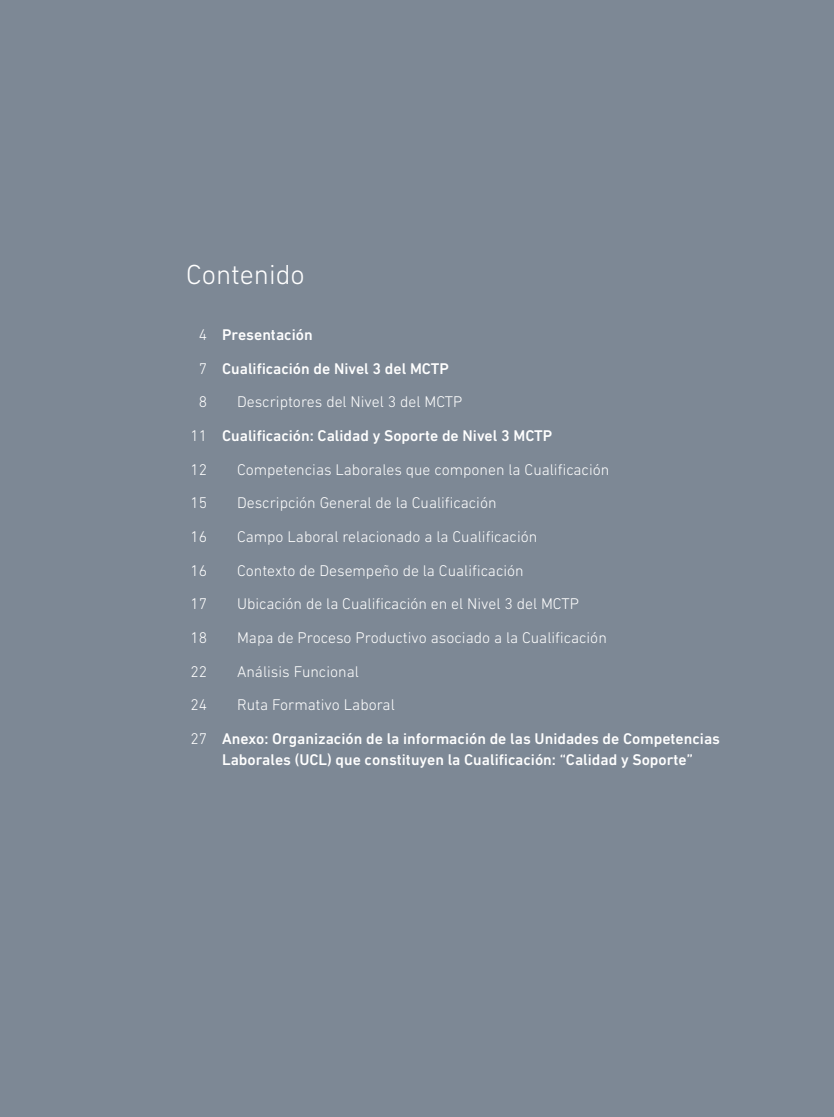
<style>
.page{position:relative;width:834px;height:1117px;background:#fff}
.page>*{position:absolute;margin:0;border:0;box-sizing:border-box;transform-origin:0 0}
.t1{font:300 28px "DIN Next LT Pro";color:#fff}
.t2{font:300 15.75px "DIN Next LT Pro";color:#fff}
.t3{font:500 15.75px/33.6px "DIN Next LT Pro";color:#fff}
.s1{font-weight:300}
</style>
<div class="page">
<div style="left:0;top:0;width:833px;height:1116px;background:#7d8895"></div>
<h1 class="t1" style="left:186px;top:258px;width:120px">Contenido</h1>
<p class="t3" style="left:199px;top:318px;width:251px"><span class="s1">4</span> Presentación<br><span class="s1">7</span> Cualificación de Nivel 3 del MCTP<br><span class="s1">8</span></p>
<p class="t3" style="left:190px;top:385px;width:363px;text-indent:47px"><span class="s1">Descriptores del Nivel 3 del MCTP<br>11</span> Cualificación: Calidad y Soporte de Nivel 3 MCTP<br><span class="s1">12</span></p>
<p class="t2" style="left:237px;top:460px;width:374px">Competencias Laborales que componen la Cualificación</p>
<p class="t2" style="left:190px;top:494px;width:18px">15</p>
<p class="t2" style="left:237px;top:494px;width:261px">Descripción General de la Cualificación</p>
<p class="t2" style="left:190px;top:527px;width:18px">16</p>
<p class="t2" style="left:237px;top:527px;width:302px">Campo Laboral relacionado a la Cualificación</p>
<p class="t2" style="left:190px;top:561px;width:18px">16</p>
<p class="t2" style="left:237px;top:561px;width:288px">Contexto de Desempeño de la Cualificación</p>
<p class="t2" style="left:190px;top:595px;width:18px">17</p>
<p class="t2" style="left:237px;top:595px;width:343px">Ubicación de la Cualificación en el Nivel 3 del MCTP</p>
<p class="t2" style="left:190px;top:628px;width:18px">18</p>
<p class="t2" style="left:237px;top:628px;width:371px">Mapa de Proceso Productivo asociado a la Cualificación</p>
<p class="t2" style="left:190px;top:662px;width:18px">22</p>
<p class="t2" style="left:237px;top:662px;width:123px">Análisis Funcional</p>
<p class="t2" style="left:190px;top:696px;width:18px">24</p>
<p class="t3" style="left:190px;top:688px;width:531px;text-indent:47px"><span class="s1">Ruta Formativo Laboral<br>27</span> Anexo: Organización de la información de las Unidades de Competencias</p>
<p class="t3" style="left:222px;top:742px;width:472px">Laborales (UCL) que constituyen la Cualificación: “Calidad y Soporte”</p>
</div>
